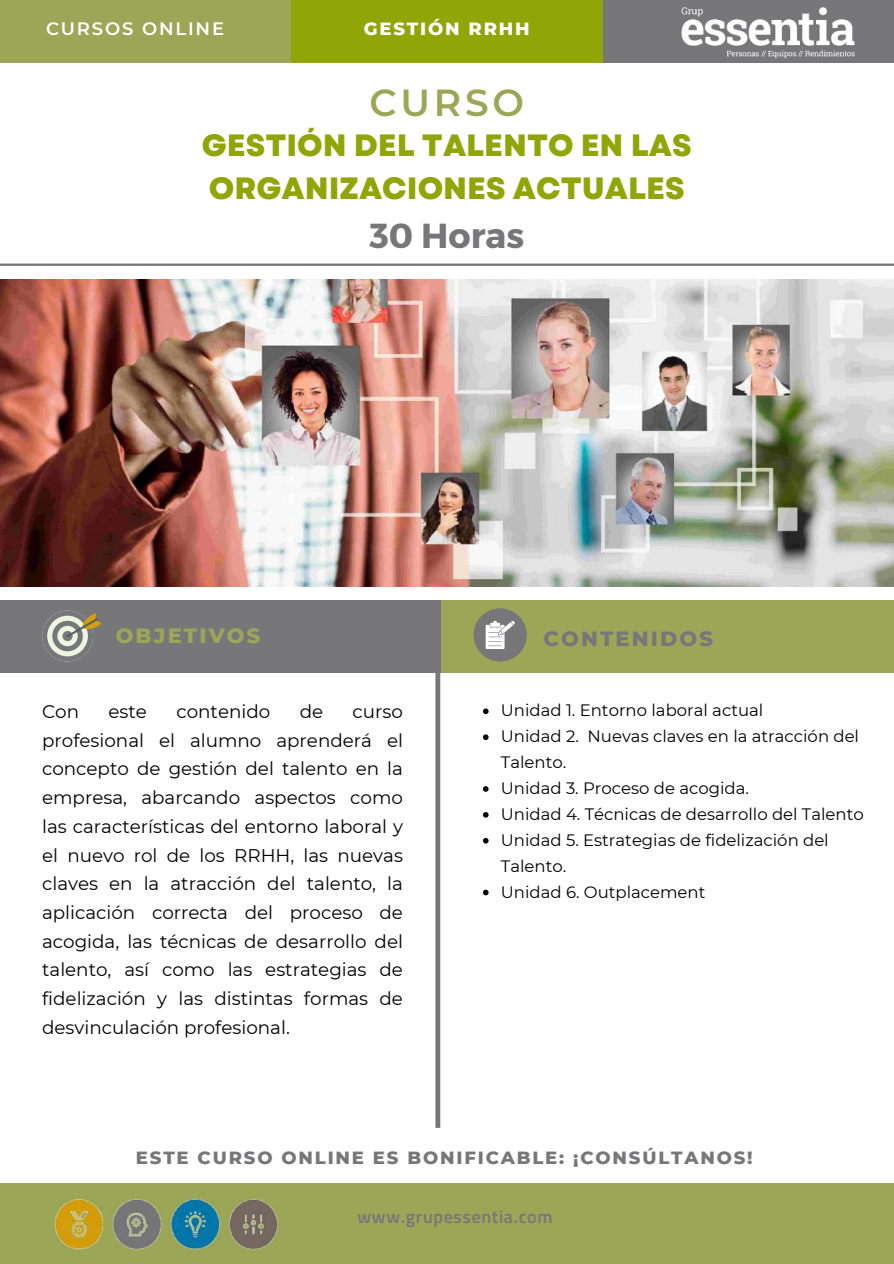
<style>
.page{position:relative;width:894px;height:1264px;background:#fff}
.page>*{position:absolute;margin:0;border:0;box-sizing:border-box;transform-origin:0 0}
.t1{font:600 37.5px "Montserrat";letter-spacing:.1em;color:#9ba657}
.t2{font:700 34.8px "Montserrat";color:#77777a}
.t3{font:800 30.75px/42.8px "Garet";color:#90a607}
.t4{font:800 21px "Montserrat";letter-spacing:.1em;color:#77777a}
.t5{font:800 21px "Montserrat";letter-spacing:.1em;color:#9ba657}
.t6{font:18.3px/28.7px "Montserrat";color:#000;text-align:justify}
.t7{font:800 18px "Montserrat";letter-spacing:.1em;color:#77777a}
.t8{font:600 18px "Titillium Web";letter-spacing:.035em;color:#77777a}
.t9{font:600 18px "Montserrat";letter-spacing:.1em;color:#fff}
.t10{font:800 18px "Montserrat";letter-spacing:.1em;color:#fff}
.t11{font:16.5px/25.8px "Montserrat";color:#000}
</style>
<div class="page">
<div style="left:0;top:0;width:291px;height:63px;background:#9ba657"></div>
<div style="left:291px;top:0;width:311px;height:63px;background:#90a607"></div>
<div style="left:602px;top:0;width:291px;height:63px;background:#77777a"></div>
<hr style="left:0;top:263px;width:893px;height:3px;background:#77777a">
<img style="left:681px;top:7px;width:173px;height:51px">
<img style="left:0;top:279px;width:893px;height:307px">
<div style="left:0;top:1183px;width:893px;height:80px;background:#9ba657"></div>
<img style="left:55px;top:1199px;width:223px;height:51px">
<svg style="left:483px;top:708px;width:5px;height:6px"></svg>
<svg style="left:483px;top:734px;width:5px;height:6px"></svg>
<svg style="left:483px;top:786px;width:5px;height:5px"></svg>
<svg style="left:483px;top:812px;width:5px;height:5px"></svg>
<svg style="left:483px;top:838px;width:5px;height:5px"></svg>
<svg style="left:483px;top:889px;width:5px;height:6px"></svg>
<div style="left:0;top:599px;width:893px;height:73px;background:#77777a"></div>
<svg style="left:42px;top:610px;width:60px;height:51px"></svg>
<div style="left:441px;top:599px;width:452px;height:73px;background:#9ba657"></div>
<svg style="left:473px;top:608px;width:53px;height:53px"></svg>
<div style="left:435px;top:639px;width:5px;height:488px;background:#77777a"></div>
<p class="t9" style="left:46px;top:17px;width:179px">CURSOS ONLINE</p>
<p class="t10" style="left:364px;top:17px;width:167px">GESTIÓN RRHH</p>
<h1 class="t1" style="left:369px;top:79px;width:156px">CURSO</h1>
<h3 class="t3" style="left:202px;top:124px;width:491px">GESTIÓN DEL TALENTO EN LAS<br>ORGANIZACIONES ACTUALES</h3>
<h2 class="t2" style="left:369px;top:213px;width:156px">30 Horas</h2>
<p class="t5" style="left:116px;top:622px;width:146px">OBJETIVOS</p>
<p class="t4" style="left:543px;top:625px;width:171px">CONTENIDOS</p>
<p class="t6" style="left:42px;top:697px;width:362px;text-indent:310px">curso profesional el alumno aprenderá el concepto de gestión del talento en la empresa, abarcando aspectos como las características del entorno laboral y el nuevo rol de los RRHH, las nuevas claves en la atracción del talento, la aplicación correcta del proceso de acogida, las técnicas de desarrollo del talento, así como las estrategias de fidelización y las distintas formas de desvinculación profesional.</p>
<p class="t11" style="left:500px;top:697px;width:364px">Unidad 1. Entorno laboral actual<br>Unidad 2. Nuevas claves en la atracción del<br>Talento.<br>Unidad 3. Proceso de acogida.<br>Unidad 4. Técnicas de desarrollo del Talento<br>Unidad 5. Estrategias de fidelización del<br>Talento.<br>Unidad 6. Outplacement</p>
<p class="t6" style="left:42px;top:697px;width:39px">Con</p>
<p class="t6" style="left:108px;top:697px;width:40px">este</p>
<p class="t6" style="left:176px;top:697px;width:95px">contenido</p>
<p class="t6" style="left:299px;top:697px;width:25px">de</p>
<p class="t7" style="left:136px;top:1146px;width:618px">ESTE CURSO ONLINE ES BONIFICABLE: ¡CONSÚLTANOS!</p>
<p class="t8" style="left:357px;top:1202px;width:196px">www.grupessentia.com</p>
</div>
